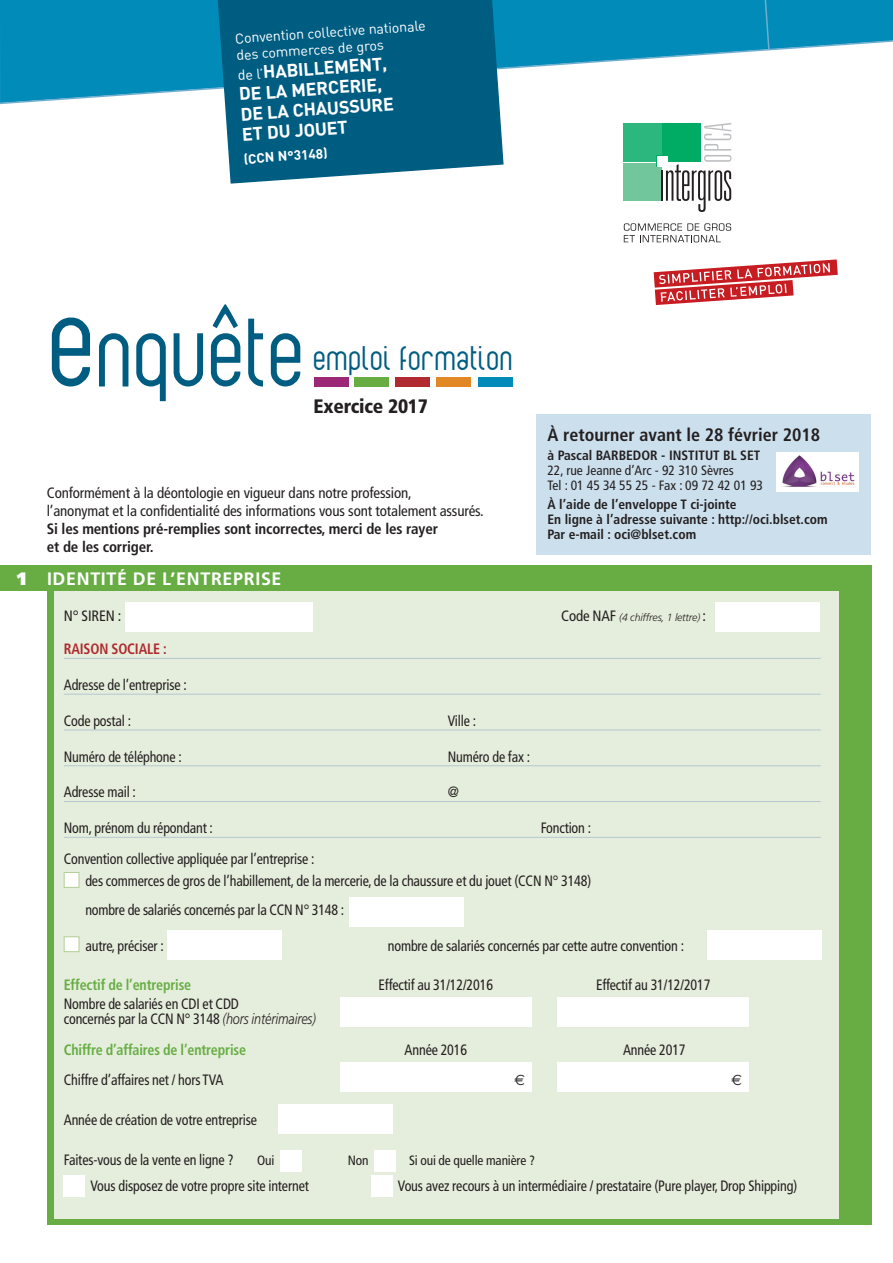
<style>
.page{position:relative;width:893px;height:1263px;background:#fff}
.page>*{position:absolute;margin:0;border:0;box-sizing:border-box;transform-origin:0 0}
.t1{font:79.8px "Albertino";color:#005d82}
.t2{font:28.2px "Albertino";letter-spacing:.01em;color:#005d82}
.t3{font:900 condensed 19.5px "Frutiger";letter-spacing:-.01em;color:#231f20}
.t4{font:700 18px/20.2px "DIN";color:#fff}
.t5{font:700 condensed 18px "Frutiger";color:#231f20}
.t6{font:700 18px "Frutiger";letter-spacing:.04em;color:#fff}
.t7{font:condensed 15px/22.4px "Frutiger";letter-spacing:-.01em;color:#231f20;scale:.93 1}
.t8{font:condensed 15px/18px "Frutiger";letter-spacing:-.01em;color:#231f20}
.t9{font:700 condensed 15px/18px "Frutiger";letter-spacing:-.01em;color:#231f20}
.t10{font:700 condensed 15px "Frutiger";letter-spacing:-.01em;color:#67ad44;scale:.93 1}
.t11{font:700 condensed 15px "Frutiger";letter-spacing:-.01em;color:#b02a2f;scale:.93 1}
.t12{font:15px "Euro Sans";color:#231f20;scale:.93 1}
.t13{font:14.25px/16.5px "DIN";color:#fff}
.t14{font:700 condensed 13.5px/15px "Frutiger";color:#231f20}
.t15{font:condensed 13.5px/15px "Frutiger";color:#231f20}
.t16{font:700 13.5px "DIN";color:#fff}
.t17{font:italic 300 10.5px "Frutiger";letter-spacing:-.01em;color:#231f20}
.s1{font-weight:400;font-size:14.25px}
.s2{font-size:103.5px}
.s3{font-weight:900}
.s4{font-weight:400;font-style:normal;font-stretch:condensed;font-size:15px}
.s5{font-weight:300;font-style:italic;font-stretch:normal}
</style>
<div class="page">
<div style="left:47px;top:579px;width:825px;height:646px;background:#67ad44"></div>
<div style="left:54px;top:583px;width:785px;height:635px;background:#e5eedc"></div>
<div style="left:0;top:565px;width:872px;height:26px;background:#67ad44"></div>
<div style="left:168px;top:930px;width:114px;height:30px;background:#fff"></div>
<div style="left:349px;top:897px;width:114px;height:30px;background:#fff"></div>
<div style="left:278px;top:1104px;width:114px;height:30px;background:#fff"></div>
<div style="left:707px;top:930px;width:114px;height:30px;background:#fff"></div>
<div style="left:125px;top:602px;width:188px;height:29px;background:#fff"></div>
<div style="left:715px;top:602px;width:105px;height:29px;background:#fff"></div>
<div style="left:340px;top:997px;width:191px;height:30px;background:#fff"></div>
<div style="left:340px;top:1062px;width:191px;height:29px;background:#fff"></div>
<div style="left:557px;top:997px;width:191px;height:30px;background:#fff"></div>
<div style="left:557px;top:1062px;width:191px;height:29px;background:#fff"></div>
<svg style="left:0;top:0;width:893px;height:105px"></svg>
<svg style="left:215px;top:0;width:289px;height:184px;background:#146a8d"></svg>
<div style="left:536px;top:414px;width:335px;height:140px;background:#ccdfed"></div>
<div style="left:314px;top:378px;width:34px;height:9px;background:#9c2776"></div>
<div style="left:354px;top:378px;width:35px;height:9px;background:#67ad44"></div>
<div style="left:396px;top:378px;width:34px;height:9px;background:#b02a2f"></div>
<div style="left:437px;top:378px;width:34px;height:9px;background:#e18725"></div>
<div style="left:478px;top:378px;width:34px;height:9px;background:#008bb9"></div>
<svg style="left:213px;top:304px;width:25px;height:24px"></svg>
<hr style="left:64px;top:658px;width:757px;height:1px;background:#b4c8d2">
<hr style="left:64px;top:694px;width:757px;height:1px;background:#b4c8d2">
<hr style="left:64px;top:729px;width:757px;height:1px;background:#b4c8d2">
<hr style="left:64px;top:765px;width:757px;height:1px;background:#b4c8d2">
<hr style="left:64px;top:801px;width:757px;height:1px;background:#b4c8d2">
<hr style="left:64px;top:837px;width:757px;height:1px;background:#b4c8d2">
<div style="left:64px;top:872px;width:15px;height:16px;background:#fff;border:1px solid #b1cf97"></div>
<div style="left:64px;top:936px;width:15px;height:16px;background:#fff;border:1px solid #b1cf97"></div>
<div style="left:280px;top:1150px;width:21px;height:21px;background:#fff"></div>
<div style="left:374px;top:1150px;width:21px;height:21px;background:#fff"></div>
<div style="left:64px;top:1175px;width:21px;height:22px;background:#fff"></div>
<div style="left:371px;top:1175px;width:21px;height:22px;background:#fff"></div>
<img style="left:777px;top:452px;width:81px;height:39px">
<div style="left:601px;top:99px;width:260px;height:230px;background:#fff"></div>
<svg style="left:654px;top:259px;width:184px;height:46px"></svg>
<svg style="left:623px;top:163px;width:40px;height:38px"></svg>
<div style="left:624px;top:162px;width:38px;height:39px;background:#72c69b"></div>
<div style="left:623px;top:123px;width:40px;height:39px;background:#2cb77f"></div>
<div style="left:662px;top:123px;width:40px;height:39px;background:#00ab63"></div>
<div style="left:657px;top:156px;width:11px;height:10px;background:#fff"></div>
<hr style="left:661px;top:171px;width:2px;height:30px;background:#231f20">
<svg style="left:666px;top:123px;width:65px;height:89px"></svg>
<svg style="left:624px;top:223px;width:107px;height:19px"></svg>
<p class="t13" style="left:235px;top:30px;width:192px;rotate:-4deg">Convention collective nationale des commerces de gros</p>
<p class="t4" style="left:237px;top:63px;width:155px;rotate:-4deg"><span class="s1">de l’</span>HABILLEMENT,<br>DE LA MERCERIE,<br>DE LA CHAUSSURE<br>ET DU JOUET</p>
<p class="t16" style="left:243px;top:150px;width:86px;rotate:-4deg">(CCN N°3148)</p>
<h1 class="t1" style="left:47px;top:319px;width:259px"><span class="s2">e</span>nquete</h1>
<h2 class="t2" style="left:313px;top:346px;width:201px">emploi formation</h2>
<h3 class="t3" style="left:314px;top:394px;width:116px">Exercice 2017</h3>
<p class="t8" style="left:47px;top:484px;width:438px">Conformément à la déontologie en vigueur dans notre profession,<br>l’anonymat et la confidentialité des informations vous sont totalement assurés.</p>
<p class="t9" style="left:47px;top:520px;width:393px">Si les mentions pré-remplies sont incorrectes, merci de les rayer et de les corriger.</p>
<p class="t6" style="left:17px;top:568px;width:266px"><span class="s3">1</span> IDENTITÉ DE L’ENTREPRISE</p>
<p class="t5" style="left:547px;top:424px;width:274px">À retourner avant le 28 février 2018</p>
<p class="t14" style="left:547px;top:448px;width:214px">à Pascal BARBEDOR - INSTITUT BL SET</p>
<p class="t15" style="left:547px;top:463px;width:217px">22, rue Jeanne d’Arc - 92 310 Sèvres<br>Tel : 01 45 34 55 25 - Fax : 09 72 42 01 93</p>
<p class="t14" style="left:547px;top:497px;width:282px">À l’aide de l’enveloppe T ci-jointe<br>En ligne à l’adresse suivante : http://oci.blset.com<br>Par e-mail : oci@blset.com</p>
<p class="t8" style="left:64px;top:607px;width:59px">N° SIREN :</p>
<p class="t17" style="left:561px;top:612px;width:146px"><span class="s4">Code NAF</span> (4 chiffres, 1 lettre) <span class="s4">:</span></p>
<p class="t11" style="left:64px;top:640px;width:112px">RAISON SOCIALE :</p>
<p class="t7" style="left:64px;top:674px;width:134px">Adresse de l’entreprise :</p>
<p class="t7" style="left:64px;top:709px;width:74px">Code postal :</p>
<p class="t7" style="left:448px;top:709px;width:32px">Ville :</p>
<p class="t7" style="left:64px;top:745px;width:128px">Numéro de téléphone :</p>
<p class="t7" style="left:448px;top:745px;width:90px">Numéro de fax :</p>
<p class="t7" style="left:64px;top:781px;width:79px">Adresse mail :</p>
<p class="t7" style="left:448px;top:781px;width:14px">@</p>
<p class="t7" style="left:64px;top:817px;width:162px">Nom, prénom du répondant :</p>
<p class="t7" style="left:541px;top:817px;width:56px">Fonction :</p>
<p class="t7" style="left:85px;top:848px;width:546px;text-indent:-22px">Convention collective appliquée par l’entreprise :<br>des commerces de gros de l’habillement, de la mercerie, de la chaussure et du jouet (CCN N° 3148)</p>
<p class="t7" style="left:85px;top:898px;width:280px">nombre de salariés concernés par la CCN N° 3148 :</p>
<p class="t7" style="left:85px;top:934px;width:86px">autre, préciser :</p>
<p class="t7" style="left:388px;top:934px;width:320px">nombre de salariés concernés par cette autre convention :</p>
<p class="t10" style="left:64px;top:976px;width:139px">Effectif de l’entreprise</p>
<p class="t7" style="left:379px;top:973px;width:125px">Effectif au 31/12/2016</p>
<p class="t7" style="left:596px;top:973px;width:125px">Effectif au 31/12/2017</p>
<p class="t7" style="left:64px;top:996px;width:273px;line-height:15px">Nombre de salariés en CDI et CDD<br>concernés par la CCN N° 3148 <span class="s5">(hors intérimaires)</span></p>
<p class="t10" style="left:64px;top:1041px;width:197px">Chiffre d’affaires de l’entreprise</p>
<p class="t7" style="left:405px;top:1038px;width:69px">Année 2016</p>
<p class="t7" style="left:623px;top:1038px;width:69px">Année 2017</p>
<p class="t7" style="left:64px;top:1068px;width:173px">Chiffre d’affaires net / hors TVA</p>
<p class="t12" style="left:515px;top:1071px;width:13px">€</p>
<p class="t12" style="left:731px;top:1071px;width:13px">€</p>
<p class="t7" style="left:64px;top:1109px;width:209px">Année de création de votre entreprise</p>
<p class="t7" style="left:64px;top:1149px;width:184px">Faites-vous de la vente en ligne ?</p>
<p class="t15" style="left:257px;top:1153px;width:19px">Oui</p>
<p class="t15" style="left:348px;top:1153px;width:22px">Non</p>
<p class="t15" style="left:409px;top:1153px;width:127px">Si oui de quelle manière ?</p>
<p class="t7" style="left:90px;top:1174px;width:236px">Vous disposez de votre propre site internet</p>
<p class="t7" style="left:398px;top:1174px;width:431px">Vous avez recours à un intermédiaire / prestataire (Pure player, Drop Shipping)</p>
</div>
